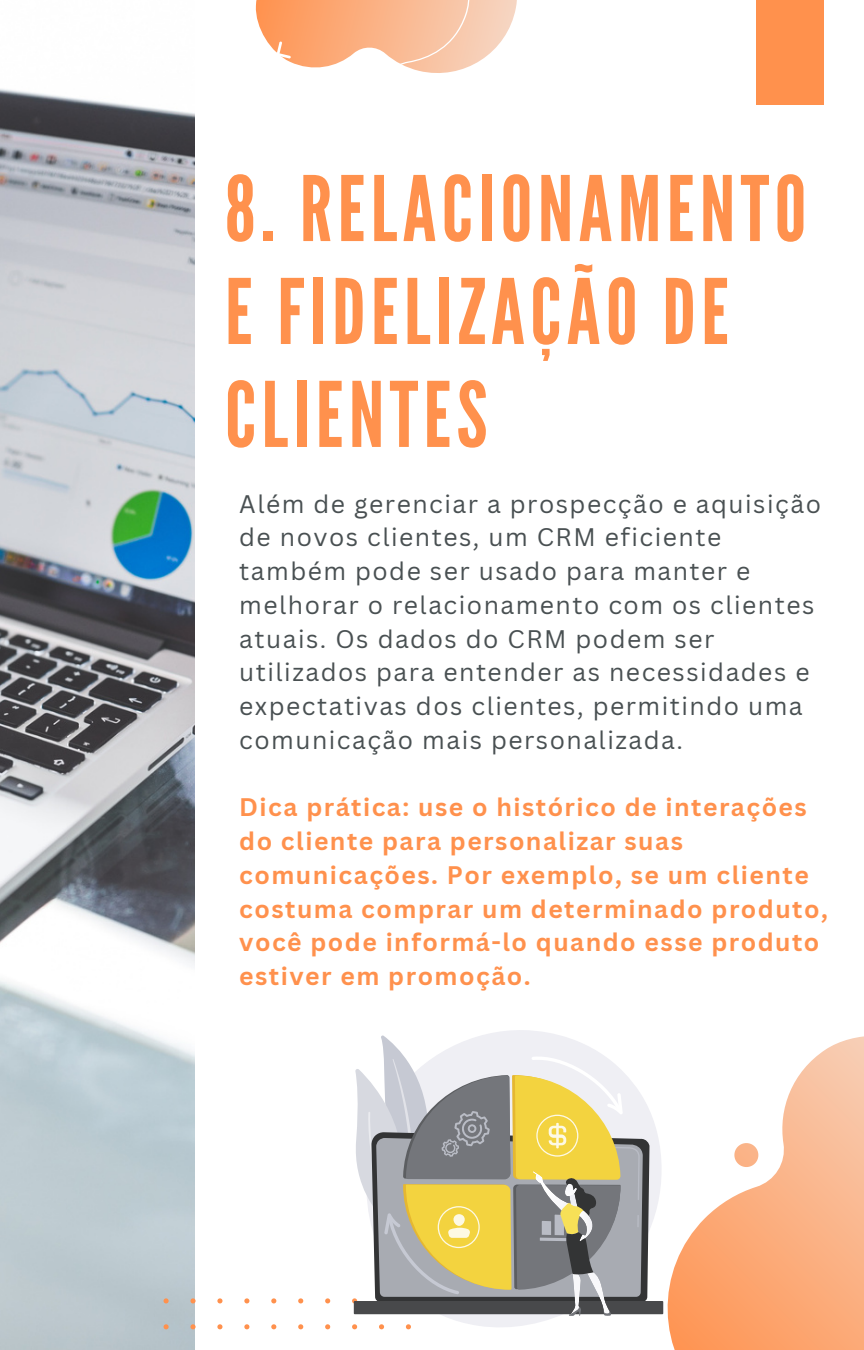
<style>
.page{position:relative;width:864px;height:1350px;background:#fff}
.page>*{position:absolute;margin:0;border:0;box-sizing:border-box;transform-origin:0 0}
.t1{font:90px/103px "League Gothic";letter-spacing:.06em;color:#ff914d}
.t2{font:24.75px/33.8px "Canva Sans";letter-spacing:.06em;color:#495052}
.t3{font:700 24.75px/33.8px "Canva Sans";letter-spacing:.06em;color:#ff914d}
</style>
<div class="page">
<img style="left:0;top:89px;width:194px;height:1261px">
<div style="left:756px;top:0;width:67px;height:104px;background:#ff914d"></div>
<svg style="left:668px;top:1036px;width:196px;height:314px"></svg>
<svg style="left:729px;top:1138px;width:34px;height:34px"></svg>
<svg style="left:194px;top:0;width:323px;height:132px"></svg>
<svg style="left:485px;top:1030px;width:183px;height:288px"></svg>
<svg style="left:643px;top:1132px;width:6px;height:169px"></svg>
<div style="left:354px;top:1301px;width:309px;height:13px;background:#48494b"></div>
<svg style="left:164px;top:1035px;width:479px;height:315px"></svg>
<p class="t1" style="left:225px;top:159px;width:583px">8. RELACIONAMENTO<br>E FIDELIZAÇÃO DE<br>CLIENTES</p>
<p class="t2" style="left:239px;top:486px;width:583px">Além de gerenciar a prospecção e aquisição de novos clientes, um CRM eficiente também pode ser usado para manter e melhorar o relacionamento com os clientes atuais. Os dados do CRM podem ser utilizados para entender as necessidades e expectativas dos clientes, permitindo uma comunicação mais personalizada.</p>
<p class="t3" style="left:239px;top:790px;width:590px">Dica prática: use o histórico de interações do cliente para personalizar suas comunicações. Por exemplo, se um cliente costuma comprar um determinado produto, você pode informá-lo quando esse produto estiver em promoção.</p>
</div>
